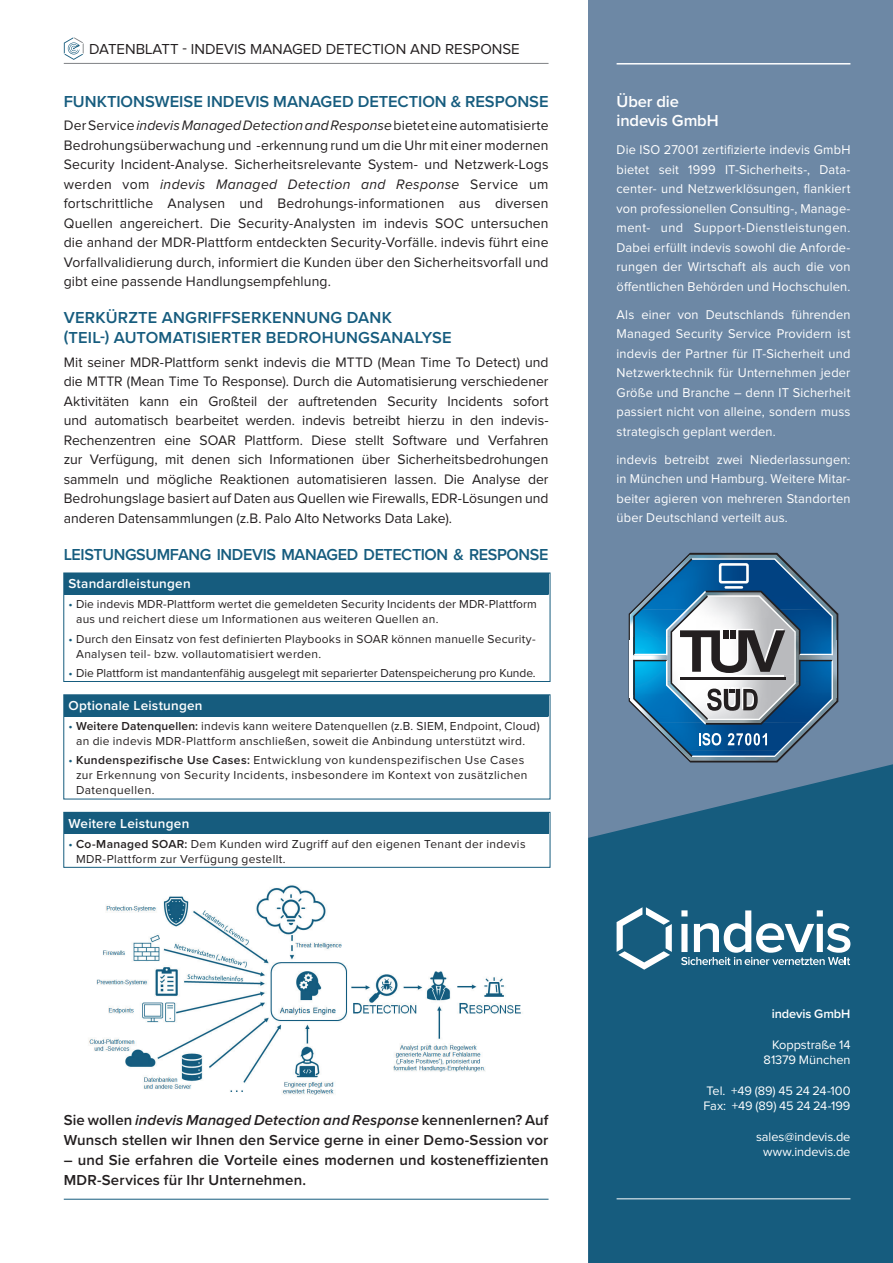
<style>
.page{position:relative;width:893px;height:1263px;background:#fff}
.page>*{position:absolute;margin:0;border:0;box-sizing:border-box;transform-origin:0 0}
.Fließtext{font:600 16.5px/19.8px "Proxima Nova";color:#165c7e}
.Fließtext-2{font:600 16.5px "Proxima Nova";letter-spacing:-.02em;color:#165c7e}
.Blaue_Subs{font:600 16.5px "Proxima Nova";color:#165c7e}
.t1{font:600 16.5px/19.8px "Proxima Nova";letter-spacing:-.01em;color:#fff}
.Fließtext-3{font:600 15px/20.2px "Proxima Nova";letter-spacing:.01em;color:#231f20}
.t2{font:15px "Proxima Nova";color:#231f20}
.Fließtext-4{font:14.25px/19.5px "Proxima Nova";letter-spacing:.005em;color:#231f20;text-align:justify}
.Tab_Kopf{font:600 13.5px "Proxima Nova";letter-spacing:.02em;color:#fff}
.t3{font:13.2px/19.5px "Proxima Nova";letter-spacing:.01em;color:#fff;text-align:justify}
.t4{font:12.75px/15.3px "Proxima Nova";letter-spacing:-.005em;color:#fff;text-align:right}
.t5{font:600 12.75px "Proxima Nova";letter-spacing:-.005em;color:#fff}
.Tabelle{font:12px/15px "Proxima Nova";letter-spacing:.025em;color:#231f20}
.Tabelle-2{font:12px "Proxima Nova";letter-spacing:-.005em;color:#231f20}
.s1{font-style:italic}
.s2{color:#165c7e}
.s3{font-weight:600}
</style>
<div class="page">
<div style="left:588px;top:0;width:305px;height:1263px;background:#6d88a5"></div>
<svg style="left:588px;top:762px;width:305px;height:501px;background:#1d5f81"></svg>
<hr style="left:64px;top:1199px;width:485px;height:1px;background:#165c7e">
<hr style="left:617px;top:63px;width:233px;height:2px;background:#fff">
<hr style="left:617px;top:1198px;width:233px;height:1px;background:#fff">
<svg style="left:617px;top:907px;width:55px;height:63px;background:#5588a1"></svg>
<svg style="left:681px;top:910px;width:169px;height:55px;background:#6190a7"></svg>
<hr style="left:64px;top:63px;width:485px;height:1px;background:#808285">
<svg style="left:629px;top:553px;width:209px;height:209px"></svg>
<div style="left:64px;top:573px;width:485px;height:22px;background:#165c7e"></div>
<div style="left:63px;top:573px;width:487px;height:109px;border:1px solid #165c7e"></div>
<div style="left:64px;top:695px;width:485px;height:21px;background:#165c7e"></div>
<div style="left:63px;top:694px;width:487px;height:105px;border:1px solid #165c7e"></div>
<div style="left:64px;top:813px;width:485px;height:21px;background:#165c7e"></div>
<div style="left:63px;top:812px;width:487px;height:56px;border:1px solid #165c7e"></div>
<svg style="left:64px;top:37px;width:20px;height:23px"></svg>
<img style="left:89px;top:885px;width:432px;height:210px">
<p class="t2" style="left:89px;top:42px;width:432px">DATENBLATT - INDEVIS MANAGED DETECTION AND RESPONSE</p>
<p class="Blaue_Subs" style="left:64px;top:89px;width:486px">FUNKTIONSWEISE INDEVIS MANAGED DETECTION &amp; RESPONSE</p>
<p class="Fließtext-4" style="left:64px;top:116px;width:486px">Der Service <span class="s1">indevis Managed Detection and Response</span> bietet eine automatisierte Bedrohungsüberwachung und -erkennung rund um die Uhr mit einer modernen Security Incident-Analyse. Sicherheitsrelevante System- und Netzwerk-Logs werden vom <span class="s1">indevis Managed Detection and Response</span> Service um fortschrittliche Analysen und Bedrohungs-informationen aus diversen Quellen angereichert. Die Security-Analysten im indevis SOC untersuchen die anhand der MDR-Plattform entdeckten Security-Vorfälle. indevis führt eine Vorfallvalidierung durch, informiert die Kunden über den Sicherheitsvorfall und gibt eine passende Handlungsempfehlung.</p>
<p class="Fließtext" style="left:64px;top:307px;width:389px">VERKÜRZTE ANGRIFFSERKENNUNG DANK<br>(TEIL-) AUTOMATISIERTER BEDROHUNGSANALYSE</p>
<p class="Fließtext-4" style="left:64px;top:353px;width:486px">Mit seiner MDR-Plattform senkt indevis die MTTD (Mean Time To Detect) und die MTTR (Mean Time To Response). Durch die Automatisierung verschiedener Aktivitäten kann ein Großteil der auftretenden Security Incidents sofort und automatisch bearbeitet werden. indevis betreibt hierzu in den indevis-Rechenzentren eine SOAR Plattform. Diese stellt Software und Verfahren zur Verfügung, mit denen sich Informationen über Sicherheitsbedrohungen sammeln und mögliche Reaktionen automatisieren lassen. Die Analyse der Bedrohungslage basiert auf Daten aus Quellen wie Firewalls, EDR-Lösungen und anderen Datensammlungen (z.B. Palo Alto Networks Data Lake).</p>
<p class="Fließtext-2" style="left:64px;top:542px;width:486px">LEISTUNGSUMFANG INDEVIS MANAGED DETECTION &amp; RESPONSE</p>
<p class="Tab_Kopf" style="left:68px;top:574px;width:124px">Standardleistungen</p>
<p class="Tabelle" style="left:76px;top:597px;width:462px;text-indent:-8px"><span class="s2">•</span> Die indevis MDR-Plattform wertet die gemeldeten Security Incidents der MDR-Plattform aus und reichert diese um Informationen aus weiteren Quellen an.</p>
<p class="Tabelle" style="left:76px;top:632px;width:461px;text-indent:-8px"><span class="s2">•</span> Durch den Einsatz von fest definierten Playbooks in SOAR können manuelle Security-<br>Analysen teil- bzw. vollautomatisiert werden.</p>
<p class="Tabelle-2" style="left:68px;top:667px;width:469px"><span class="s2">•</span> Die Plattform ist mandantenfähig ausgelegt mit separierter Datenspeicherung pro Kunde.</p>
<p class="Tab_Kopf" style="left:68px;top:695px;width:136px">Optionale Leistungen</p>
<p class="Tabelle" style="left:68px;top:719px;width:473px;text-align:center"><span class="s2">•</span> <span class="s3">Weitere Datenquellen:</span> indevis kann weitere Datenquellen (z.B. SIEM, Endpoint, Cloud) an die indevis MDR-Plattform anschließen, soweit die Anbindung unterstützt wird.</p>
<p class="Tabelle" style="left:76px;top:753px;width:453px;text-indent:-8px"><span class="s2">•</span> <span class="s3">Kundenspezifische Use Cases:</span> Entwicklung von kundenspezifischen Use Cases zur Erkennung von Security Incidents, insbesondere im Kontext von zusätzlichen<br>Datenquellen.</p>
<p class="Tab_Kopf" style="left:68px;top:813px;width:122px">Weitere Leistungen</p>
<p class="Tabelle" style="left:76px;top:837px;width:451px;text-indent:-8px"><span class="s2">•</span> <span class="s3">Co-Managed SOAR:</span> Dem Kunden wird Zugriff auf den eigenen Tenant der indevis<br>MDR-Plattform zur Verfügung gestellt.</p>
<p class="Fließtext-3" style="left:64px;top:1109px;width:486px">Sie wollen <span class="s1">indevis Managed Detection and Response</span> kennenlernen? Auf<br>Wunsch stellen wir Ihnen den Service gerne in einer Demo-Session vor</p>
<p class="Fließtext-3" style="left:64px;top:1149px;width:486px">– und Sie erfahren die Vorteile eines modernen und kosteneffizienten<br>MDR-Services für Ihr Unternehmen.</p>
<p class="t1" style="left:617px;top:91px;width:104px">Über die indevis GmbH</p>
<p class="t3" style="left:617px;top:141px;width:235px">Die ISO 27001 zertifizierte indevis GmbH bietet seit 1999 IT-Sicherheits-, Data&shy;center- und Netzwerklösungen, flankiert von professionellen Consulting-, Manage&shy;ment- und Support-Dienstleistungen.<br>Dabei erfüllt indevis sowohl die Anforde&shy;rungen der Wirtschaft als auch die von öffentlichen Behörden und Hochschulen.</p>
<p class="t3" style="left:617px;top:305px;width:235px">Als einer von Deutschlands führenden Managed Security Service Providern ist indevis der Partner für IT-Sicherheit und Netzwerktechnik für Unternehmen jeder Größe und Branche – denn IT Sicherheit passiert nicht von alleine, sondern muss strategisch geplant werden.</p>
<p class="t3" style="left:617px;top:450px;width:235px">indevis betreibt zwei Niederlassungen: in München und Hamburg. Weitere Mitar&shy;beiter agieren von mehreren Standorten über Deutschland verteilt aus.</p>
<p class="t5" style="left:772px;top:1005px;width:80px">indevis GmbH</p>
<p class="t4" style="left:763px;top:1038px;width:88px">Koppstraße 14<br>81379 München</p>
<p class="t4" style="left:703px;top:1083px;width:148px;text-align:left">Tel. +49 (89) 45 24 24-100<br>Fax: +49 (89) 45 24 24-199</p>
<p class="t4" style="left:756px;top:1129px;width:96px;text-align:center">sales@indevis.de www.indevis.de</p>
</div>
